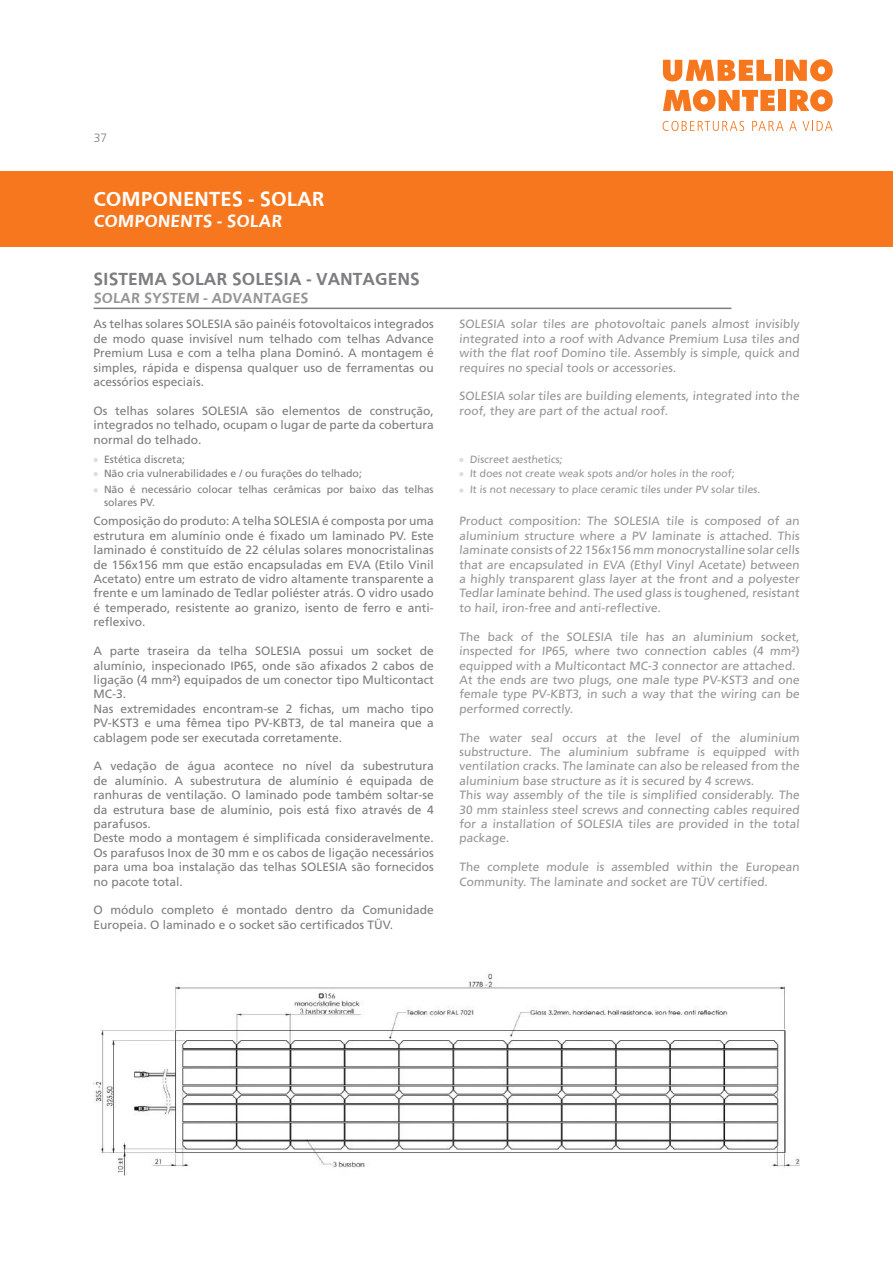
<style>
.page{position:relative;width:893px;height:1263px;background:#fff}
.page>*{position:absolute;margin:0;border:0;box-sizing:border-box;transform-origin:0 0}
.t1{font:700 21px "Frutiger";color:#fff}
.t2{font:700 18px "Frutiger";color:#7d7c7e}
.t3{font:700 18px "Frutiger";color:#fff}
.t4{font:700 15px "Frutiger";color:#969698}
.t5{font:12px/14.4px "Frutiger";color:#7d7c7e;text-align:justify}
.t6{font:12px/14.4px "Frutiger";color:#969698}
.t7{font:300 12px "Frutiger";color:#7d7c7e}
.t8{font:10.5px/14.2px "Frutiger";color:#7d7c7e}
.t9{font:10.5px/14.2px "Frutiger";color:#969698}
</style>
<div class="page">
<div style="left:0;top:171px;width:893px;height:76px;background:#f7771f"></div>
<svg style="left:663px;top:60px;width:108px;height:21px"></svg>
<div style="left:775px;top:60px;width:7px;height:21px;background:#f7771f"></div>
<svg style="left:786px;top:59px;width:47px;height:22px"></svg>
<svg style="left:663px;top:89px;width:112px;height:23px"></svg>
<div style="left:778px;top:90px;width:8px;height:21px;background:#f7771f"></div>
<svg style="left:790px;top:89px;width:43px;height:23px"></svg>
<svg style="left:663px;top:121px;width:81px;height:10px"></svg>
<svg style="left:752px;top:121px;width:80px;height:10px"></svg>
<svg style="left:94px;top:458px;width:4px;height:4px"></svg>
<svg style="left:94px;top:472px;width:4px;height:4px"></svg>
<svg style="left:94px;top:488px;width:4px;height:4px"></svg>
<svg style="left:459px;top:458px;width:4px;height:4px"></svg>
<svg style="left:459px;top:472px;width:4px;height:4px"></svg>
<svg style="left:459px;top:488px;width:4px;height:5px"></svg>
<hr style="left:94px;top:308px;width:637px;height:1px;background:#7d7c7e">
<img style="left:94px;top:973px;width:705px;height:202px">
<p class="t7" style="left:94px;top:131px;width:15px">37</p>
<h1 class="t1" style="left:94px;top:186px;width:232px">COMPONENTES - SOLAR</h1>
<h2 class="t3" style="left:94px;top:210px;width:191px">COMPONENTS - SOLAR</h2>
<h2 class="t2" style="left:94px;top:268px;width:328px">SISTEMA SOLAR SOLESIA - VANTAGENS</h2>
<p class="t4" style="left:94px;top:289px;width:217px">SOLAR SYSTEM - ADVANTAGES</p>
<p class="t5" style="left:94px;top:317px;width:342px">As telhas solares SOLESIA são painéis fotovoltaicos integrados de modo quase invisível num telhado com telhas Advance Premium Lusa e com a telha plana Dominó. A montagem é simples, rápida e dispensa qualquer uso de ferramentas ou acessórios especiais.</p>
<p class="t5" style="left:94px;top:403px;width:342px">Os telhas solares SOLESIA são elementos de construção, integrados no telhado, ocupam o lugar de parte da cobertura normal do telhado.</p>
<p class="t8" style="left:104px;top:452px;width:259px">Estética discreta;<br>Não cria vulnerabilidades e / ou furações do telhado;</p>
<p class="t8" style="left:104px;top:483px;width:331px;line-height:12.6px">Não é necessário colocar telhas cerâmicas por baixo das telhas solares PV.</p>
<p class="t5" style="left:94px;top:514px;width:342px">Composição do produto: A telha SOLESIA é composta por uma estrutura em alumínio onde é fixado um laminado PV. Este laminado é constituído de 22 células solares monocristalinas de 156x156 mm que estão encapsuladas em EVA (Etilo Vinil Acetato) entre um estrato de vidro altamente transparente a frente e um laminado de Tedlar poliéster atrás. O vidro usado é temperado, resistente ao granizo, isento de ferro e anti&shy;reflexivo.</p>
<p class="t5" style="left:94px;top:644px;width:342px;text-align:left">A parte traseira da telha SOLESIA possui um socket de alumínio, inspecionado IP65, onde são afixados 2 cabos de ligação (4 mm²) equipados de um conector tipo Multicontact MC-3.<br>Nas extremidades encontram-se 2 fichas, um macho tipo PV-KST3 e uma fêmea tipo PV-KBT3, de tal maneira que a cablagem pode ser executada corretamente.</p>
<p class="t5" style="left:94px;top:759px;width:342px;text-align:left">A vedação de água acontece no nível da subestrutura de alumínio. A subestrutura de alumínio é equipada de ranhuras de ventilação. O laminado pode também soltar-se da estrutura base de alumínio, pois está fixo através de 4 parafusos.<br>Deste modo a montagem é simplificada consideravelmente.<br>Os parafusos Inox de 30 mm e os cabos de ligação necessários para uma boa instalação das telhas SOLESIA são fornecidos no pacote total.</p>
<p class="t5" style="left:94px;top:903px;width:342px">O módulo completo é montado dentro da Comunidade<br>Europeia. O laminado e o socket são certificados TÜV.</p>
<p class="t6" style="left:459px;top:317px;width:343px;text-align:justify">SOLESIA solar tiles are photovoltaic panels almost invisibly integrated into a roof with Advance Premium Lusa tiles and with the flat roof Domino tile. Assembly is simple, quick and requires no special tools or accessories.</p>
<p class="t6" style="left:459px;top:389px;width:343px">SOLESIA solar tiles are building elements, integrated into the roof, they are part of the actual roof.</p>
<p class="t9" style="left:470px;top:452px;width:267px">Discreet aesthetics;<br>It does not create weak spots and/or holes in the roof;</p>
<p class="t9" style="left:470px;top:482px;width:293px">It is not necessary to place ceramic tiles under PV solar tiles.</p>
<p class="t6" style="left:459px;top:514px;width:343px;text-align:justify">Product composition: The SOLESIA tile is composed of an aluminium structure where a PV laminate is attached. This laminate consists of 22 156x156 mm monocrystalline solar cells that are encapsulated in EVA (Ethyl Vinyl Acetate) between a highly transparent glass layer at the front and a polyester Tedlar laminate behind. The used glass is toughened, resistant to hail, iron-free and anti-reflective.</p>
<p class="t6" style="left:459px;top:629px;width:343px">The back of the SOLESIA tile has an aluminium socket, inspected for IP65, where two connection cables (4 mm²) equipped with a Multicontact MC-3 connector are attached.<br>At the ends are two plugs, one male type PV-KST3 and one female type PV-KBT3, in such a way that the wiring can be performed correctly.</p>
<p class="t6" style="left:459px;top:730px;width:343px">The water seal occurs at the level of the aluminium substructure. The aluminium subframe is equipped with ventilation cracks. The laminate can also be released from the aluminium base structure as it is secured by 4 screws.<br>This way assembly of the tile is simplified considerably. The 30 mm stainless steel screws and connecting cables required for a installation of SOLESIA tiles are provided in the total package.</p>
<p class="t6" style="left:459px;top:860px;width:343px">The complete module is assembled within the European<br>Community. The laminate and socket are TÜV certified.</p>
</div>
